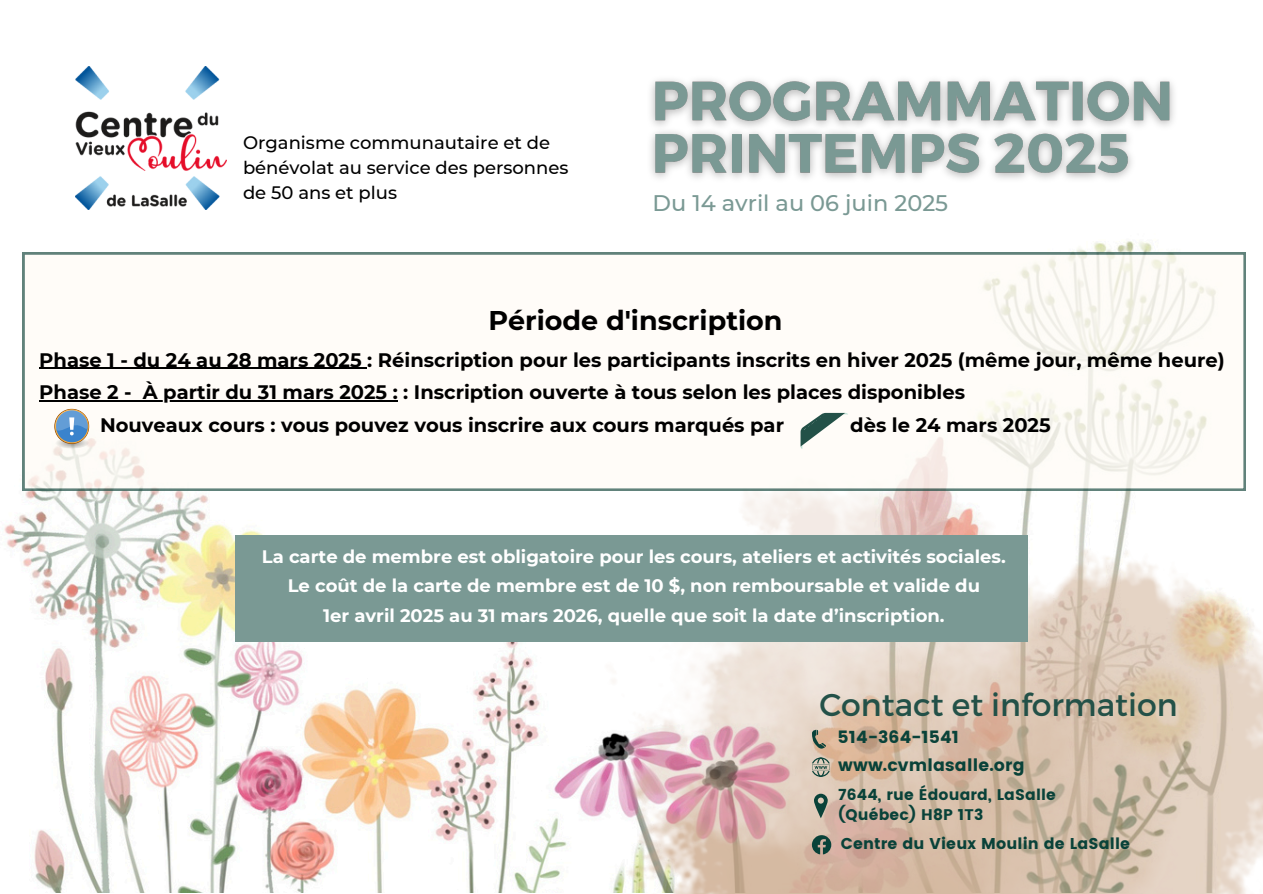
<style>
.page{position:relative;width:1263px;height:894px;background:#fff}
.page>*{position:absolute;margin:0;border:0;box-sizing:border-box;transform-origin:0 0}
.t1{font:31.5px "Montserrat";color:#235148}
.t2{font:700 27px "Montserrat";color:#000}
.t3{font:500 22.5px "Montserrat";color:#7a9994}
.t4{font:700 19.5px/32.7px "Montserrat";color:#000}
.t5{font:700 18px/29.2px "Montserrat";color:#fff;text-align:center}
.t6{font:500 18px/24.8px "Montserrat";color:#000}
.t7{font:17.1px "Poppins";letter-spacing:.01em;color:#094239}
.t8{font:15.6px "Poppins";letter-spacing:.01em;color:#094239}
.t9{font:15.45px/20.9px "Poppins";letter-spacing:.01em;color:#094239}
</style>
<div class="page">
<img style="left:4px;top:241px;width:1148px;height:650px">
<img style="left:514px;top:490px;width:749px;height:403px">
<div style="left:235px;top:534px;width:792px;height:107px;background:#7a9994"></div>
<svg style="left:23px;top:252px;width:1222px;height:238px"></svg>
<hr style="left:39px;top:368px;width:328px;height:1px;background:#000">
<hr style="left:39px;top:400px;width:93px;height:1px;background:#000">
<hr style="left:143px;top:400px;width:255px;height:1px;background:#000">
<svg style="left:54px;top:408px;width:35px;height:40px"></svg>
<img style="left:75px;top:67px;width:151px;height:143px">
<img style="left:651px;top:79px;width:523px;height:100px">
<svg style="left:814px;top:793px;width:14px;height:25px"></svg>
<svg style="left:812px;top:729px;width:14px;height:19px"></svg>
<svg style="left:812px;top:757px;width:18px;height:19px"></svg>
<svg style="left:812px;top:834px;width:19px;height:20px"></svg>
<svg style="left:800px;top:413px;width:48px;height:36px"></svg>
<p class="t6" style="left:243px;top:130px;width:327px">Organisme communautaire et de bénévolat au service des personnes de 50 ans et plus</p>
<h3 class="t3" style="left:652px;top:189px;width:297px">Du 14 avril au 06 juin 2025</h3>
<p class="t2" style="left:488px;top:303px;width:296px">Période d'inscription</p>
<p class="t4" style="left:39px;top:343px;width:1187px">Phase 1 - du 24 au 28 mars 2025 : Réinscription pour les participants inscrits en hiver 2025 (même jour, même heure)<br>Phase 2 -</p>
<p class="t4" style="left:100px;top:376px;width:866px;text-indent:43px">À partir du 31 mars 2025 : : Inscription ouverte à tous selon les places disponibles<br>Nouveaux cours : vous pouvez vous inscrire aux cours marqués par</p>
<p class="t4" style="left:850px;top:408px;width:202px">dès le 24 mars 2025</p>
<p class="t5" style="left:262px;top:542px;width:745px">La carte de membre est obligatoire pour les cours, ateliers et activités sociales.<br>Le coût de la carte de membre est de 10 $, non remboursable et valide du<br>1er avril 2025 au 31 mars 2026, quelle que soit la date d’inscription.</p>
<h4 class="t1" style="left:819px;top:684px;width:360px">Contact et information</h4>
<p class="t7" style="left:838px;top:726px;width:123px">514-364-1541</p>
<p class="t7" style="left:838px;top:755px;width:188px">www.cvmlasalle.org</p>
<h4 class="t9" style="left:838px;top:783px;width:219px">7644, rue Édouard, LaSalle (Québec) H8P 1T3</h4>
<p class="t8" style="left:841px;top:834px;width:291px">Centre du Vieux Moulin de LaSalle</p>
</div>
